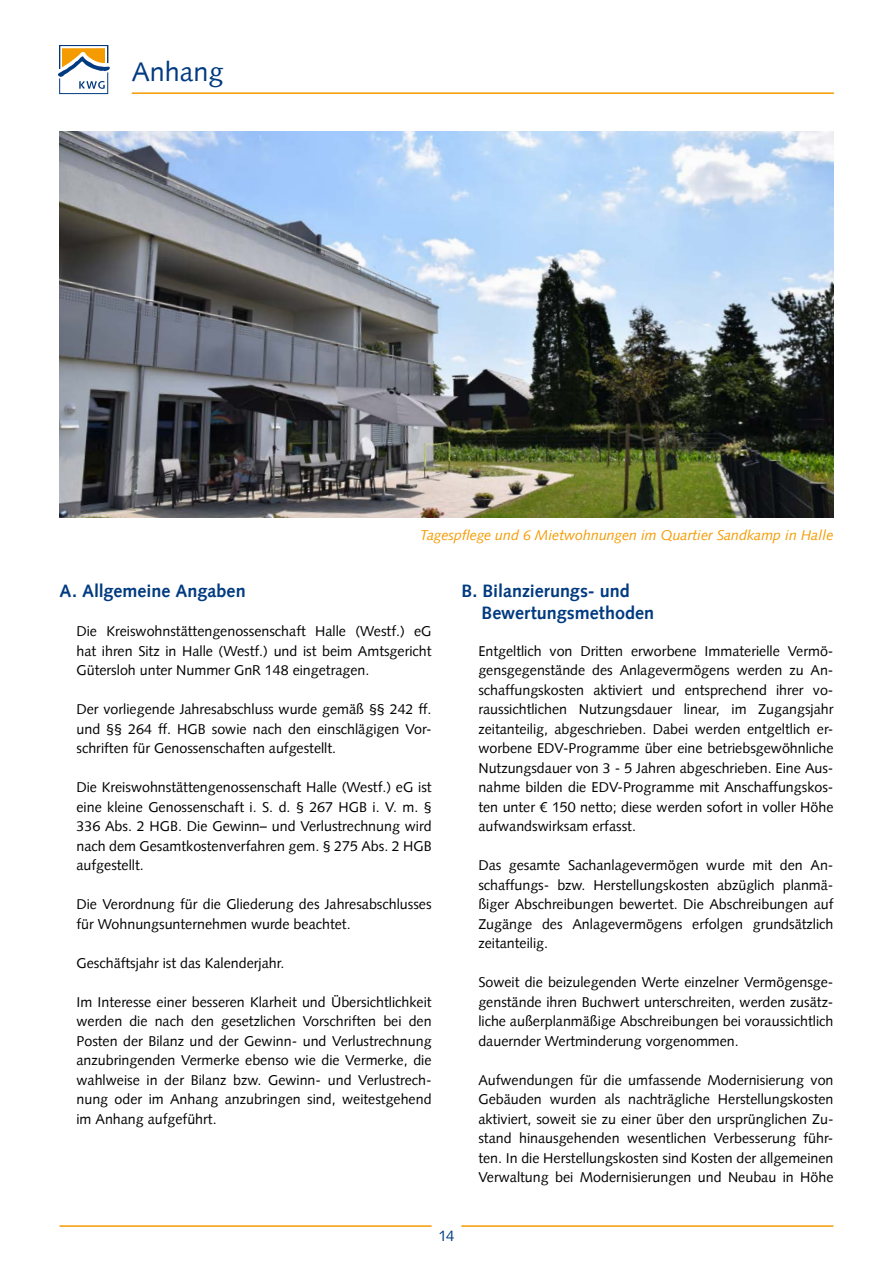
<style>
.page{position:relative;width:893px;height:1263px;background:#fff}
.page>*{position:absolute;margin:0;border:0;box-sizing:border-box;transform-origin:0 0}
.t1{font:27px "Syntax LT Std";color:#003a80}
.t2{font:700 18px/21.6px "Syntax LT Std";color:#003a80}
.t3{font:15px "Syntax LT Std";color:#003a80}
.t4{font:14.25px/19.5px "Syntax LT Std";color:#000;text-align:justify}
.t5{font:italic 14.25px "Syntax LT Std";color:#f49b00}
</style>
<div class="page">
<img style="left:60px;top:132px;width:773px;height:385px">
<svg style="left:58px;top:45px;width:52px;height:49px"></svg>
<hr style="left:132px;top:92px;width:702px;height:2px;background:#f49b00">
<hr style="left:60px;top:1225px;width:372px;height:2px;background:#f49b00">
<hr style="left:461px;top:1225px;width:372px;height:2px;background:#f49b00">
<h1 class="t1" style="left:132px;top:55px;width:93px">Anhang</h1>
<p class="t5" style="left:420px;top:527px;width:415px">Tagespflege und 6 Mietwohnungen im Quartier Sandkamp in Halle</p>
<p class="t2" style="left:59px;top:580px;width:188px">A. Allgemeine Angaben</p>
<p class="t4" style="left:76px;top:622px;width:357px">Die Kreiswohnstättengenossenschaft Halle (Westf.) eG hat ihren Sitz in Halle (Westf.) und ist beim Amtsgericht Gütersloh unter Nummer GnR 148 eingetragen.</p>
<p class="t4" style="left:76px;top:700px;width:357px">Der vorliegende Jahresabschluss wurde gemäß §§ 242 ff. und §§ 264 ff. HGB sowie nach den einschlägigen Vor&shy;schriften für Genossenschaften aufgestellt.</p>
<p class="t4" style="left:76px;top:778px;width:357px">Die Kreiswohnstättengenossenschaft Halle (Westf.) eG ist eine kleine Genossenschaft i. S. d. § 267 HGB i. V. m. § 336 Abs. 2 HGB. Die Gewinn– und Verlustrechnung wird nach dem Gesamtkostenverfahren gem. § 275 Abs. 2 HGB aufgestellt.</p>
<p class="t4" style="left:76px;top:895px;width:357px">Die Verordnung für die Gliederung des Jahresabschlusses für Wohnungsunternehmen wurde beachtet.</p>
<p class="t4" style="left:76px;top:953px;width:209px">Geschäftsjahr ist das Kalenderjahr.</p>
<p class="t4" style="left:76px;top:992px;width:357px">Im Interesse einer besseren Klarheit und Übersichtlichkeit werden die nach den gesetzlichen Vorschriften bei den Posten der Bilanz und der Gewinn- und Verlustrechnung anzubringenden Vermerke ebenso wie die Vermerke, die wahlweise in der Bilanz bzw. Gewinn- und Verlustrech&shy;nung oder im Anhang anzubringen sind, weitestgehend im Anhang aufgeführt.</p>
<p class="t2" style="left:481px;top:580px;width:174px;text-indent:-20px">B. Bilanzierungs- und<br>Bewertungsmethoden</p>
<p class="t4" style="left:478px;top:641px;width:357px">Entgeltlich von Dritten erworbene Immaterielle Vermö&shy;gensgegenstände des Anlagevermögens werden zu An&shy;schaffungskosten aktiviert und entsprechend ihrer vo&shy;raussichtlichen Nutzungsdauer linear, im Zugangsjahr zeitanteilig, abgeschrieben. Dabei werden entgeltlich er&shy;worbene EDV-Programme über eine betriebsgewöhnliche Nutzungsdauer von 3 - 5 Jahren abgeschrieben. Eine Aus&shy;nahme bilden die EDV-Programme mit Anschaffungskos&shy;ten unter € 150 netto; diese werden sofort in voller Höhe aufwandswirksam erfasst.</p>
<p class="t4" style="left:478px;top:856px;width:357px">Das gesamte Sachanlagevermögen wurde mit den An&shy;schaffungs- bzw. Herstellungskosten abzüglich planmä&shy;ßiger Abschreibungen bewertet. Die Abschreibungen auf Zugänge des Anlagevermögens erfolgen grundsätzlich zeitanteilig.</p>
<p class="t4" style="left:478px;top:973px;width:357px">Soweit die beizulegenden Werte einzelner Vermögensge&shy;genstände ihren Buchwert unterschreiten, werden zusätz&shy;liche außerplanmäßige Abschreibungen bei voraussichtlich dauernder Wertminderung vorgenommen.</p>
<p class="t4" style="left:478px;top:1070px;width:357px">Aufwendungen für die umfassende Modernisierung von Gebäuden wurden als nachträgliche Herstellungskosten aktiviert, soweit sie zu einer über den ursprünglichen Zu&shy;stand hinausgehenden wesentlichen Verbesserung führ&shy;ten. In die Herstellungskosten sind Kosten der allgemeinen Verwaltung bei Modernisierungen und Neubau in Höhe</p>
<p class="t3" style="left:438px;top:1227px;width:18px">14</p>
</div>
